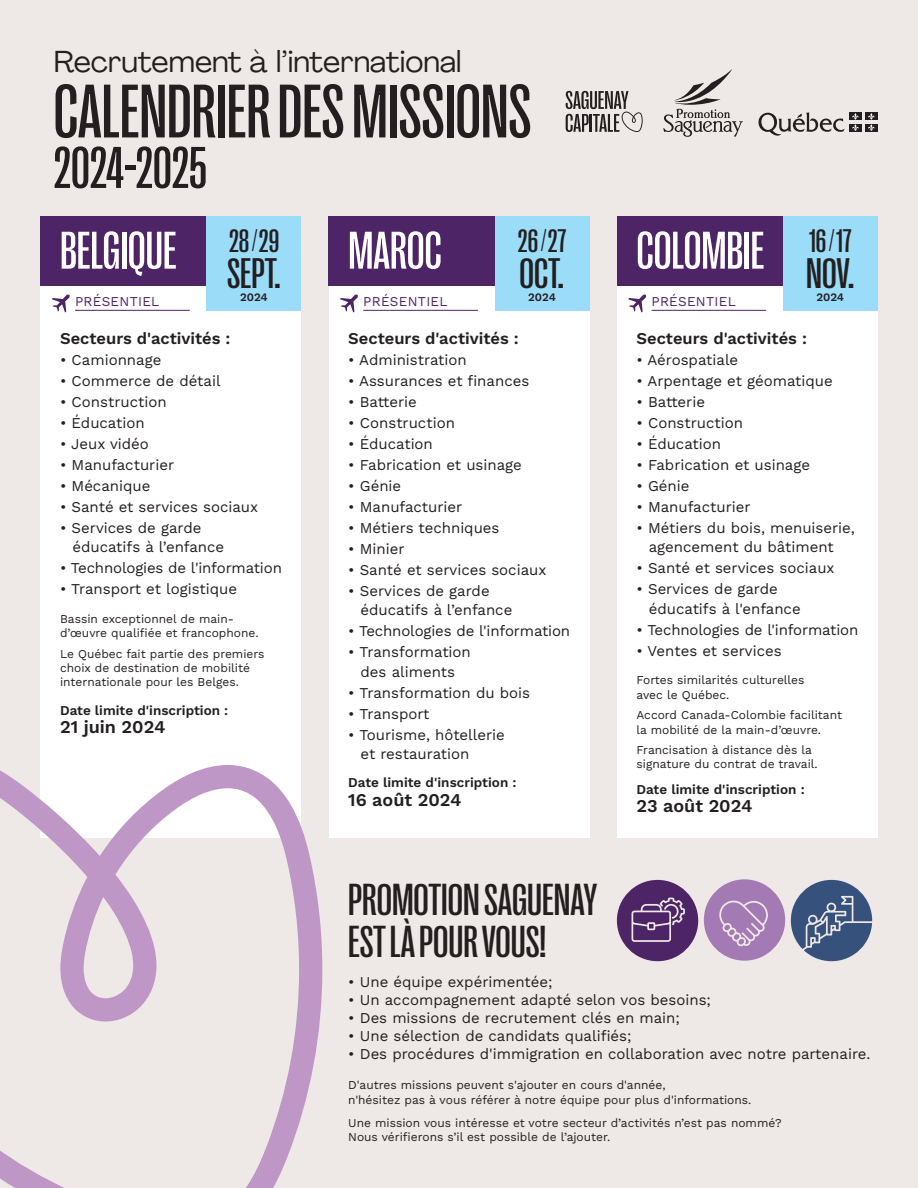
<style>
.page{position:relative;width:918px;height:1188px;background:#eee9e6}
.page>*{position:absolute;margin:0;border:0;box-sizing:border-box;transform-origin:0 0}
.t1{font:500 77.25px "PP Right Grotesk Tight";color:#231f20}
.t2{font:500 60px "PP Right Grotesk Tight";color:#231f20}
.t3{font:500 54px "PP Right Grotesk Tight";color:#fff}
.t4{font:500 46.5px/42px "PP Right Grotesk Tight";color:#231f20}
.t5{font:500 44.4px "PP Right Grotesk Tight";color:#231f20}
.t6{font:500 33.9px "PP Right Grotesk Tight";color:#231f20}
.t7{font:30px "Agrandir";color:#231f20}
.t8{font:600 18px "Work Sans";color:#231f20}
.t9{font:600 16.5px "Work Sans";color:#231f20}
.t10{font:15px/19.5px "Work Sans";color:#231f20}
.t11{font:600 13.5px "Work Sans";color:#231f20}
.t12{font:13.5px "Work Sans";letter-spacing:.02em;color:#4d2465}
.t13{font:12px/14.4px "Work Sans";color:#231f20}
.t14{font:600 11.4px "Work Sans";color:#231f20}
</style>
<div class="page">
<div style="left:40px;top:216px;width:261px;height:622px;background:#fff"></div>
<div style="left:40px;top:216px;width:167px;height:69px;background:#4d2465"></div>
<div style="left:207px;top:216px;width:94px;height:94px;background:#9bdcf8"></div>
<hr style="left:75px;top:310px;width:115px;height:1px;background:#4d2465">
<svg style="left:52px;top:294px;width:18px;height:19px"></svg>
<div style="left:329px;top:216px;width:260px;height:622px;background:#fff"></div>
<div style="left:329px;top:216px;width:166px;height:69px;background:#4d2465"></div>
<div style="left:495px;top:216px;width:94px;height:94px;background:#9bdcf8"></div>
<hr style="left:363px;top:310px;width:115px;height:1px;background:#4d2465">
<svg style="left:340px;top:294px;width:18px;height:19px"></svg>
<div style="left:617px;top:216px;width:261px;height:622px;background:#fff"></div>
<div style="left:617px;top:216px;width:166px;height:69px;background:#4d2465"></div>
<div style="left:783px;top:216px;width:95px;height:94px;background:#9bdcf8"></div>
<hr style="left:652px;top:310px;width:114px;height:1px;background:#4d2465">
<svg style="left:628px;top:294px;width:18px;height:19px"></svg>
<svg style="left:0;top:765px;width:322px;height:423px"></svg>
<div style="left:704px;top:879px;width:81px;height:82px;background:#a47ab5;border-radius:50%"></div>
<svg style="left:719px;top:901px;width:49px;height:46px"></svg>
<div style="left:791px;top:880px;width:81px;height:81px;background:#37517d;border-radius:50%"></div>
<svg style="left:802px;top:896px;width:71px;height:55px"></svg>
<div style="left:617px;top:880px;width:81px;height:81px;background:#4d2465;border-radius:50%"></div>
<svg style="left:632px;top:898px;width:53px;height:44px"></svg>
<svg style="left:566px;top:91px;width:77px;height:41px"></svg>
<svg style="left:663px;top:70px;width:80px;height:67px"></svg>
<svg style="left:759px;top:112px;width:86px;height:24px"></svg>
<div style="left:849px;top:113px;width:13px;height:7px;background:#231f20"></div>
<div style="left:865px;top:113px;width:13px;height:7px;background:#231f20"></div>
<div style="left:849px;top:124px;width:13px;height:7px;background:#231f20"></div>
<svg style="left:852px;top:113px;width:7px;height:18px"></svg>
<div style="left:865px;top:124px;width:13px;height:7px;background:#231f20"></div>
<svg style="left:868px;top:113px;width:7px;height:18px"></svg>
<h3 class="t7" style="left:54px;top:43px;width:409px">Recrutement à l’international</h3>
<h1 class="t1" style="left:54px;top:72px;width:479px">CALENDRIER DES MISSIONS</h1>
<h2 class="t2" style="left:54px;top:137px;width:155px">2024-2025</h2>
<h3 class="t3" style="left:60px;top:223px;width:118px">BELGIQUE</h3>
<p class="t12" style="left:75px;top:291px;width:86px">PRÉSENTIEL</p>
<h3 class="t6" style="left:229px;top:224px;width:52px">28 29</h3>
<h3 class="t5" style="left:227px;top:251px;width:55px">SEPT.</h3>
<p class="t14" style="left:240px;top:288px;width:29px">2024</p>
<p class="t9" style="left:60px;top:325px;width:172px">Secteurs d'activités :</p>
<p class="t10" style="left:60px;top:349px;width:103px">• Camionnage</p>
<p class="t10" style="left:60px;top:370px;width:162px">• Commerce de détail</p>
<p class="t10" style="left:60px;top:391px;width:108px">• Construction</p>
<p class="t10" style="left:60px;top:412px;width:86px">• Éducation</p>
<p class="t10" style="left:60px;top:433px;width:90px">• Jeux vidéo</p>
<p class="t10" style="left:60px;top:454px;width:116px">• Manufacturier</p>
<p class="t10" style="left:60px;top:475px;width:92px">• Mécanique</p>
<p class="t10" style="left:60px;top:496px;width:200px">• Santé et services sociaux</p>
<p class="t10" style="left:72px;top:517px;width:153px;text-indent:-12px">• Services de garde éducatifs à l’enfance</p>
<p class="t10" style="left:60px;top:558px;width:223px">• Technologies de l'information</p>
<p class="t10" style="left:60px;top:579px;width:179px">• Transport et logistique</p>
<p class="t13" style="left:60px;top:611px;width:200px">Bassin exceptionnel de main&shy;d’œuvre qualifiée et francophone.</p>
<p class="t13" style="left:60px;top:646px;width:206px">Le Québec fait partie des premiers choix de destination de mobilité internationale pour les Belges.</p>
<p class="t11" style="left:60px;top:700px;width:170px">Date limite d'inscription :</p>
<p class="t8" style="left:60px;top:714px;width:107px">21 juin 2024</p>
<h3 class="t3" style="left:348px;top:223px;width:95px">MAROC</h3>
<p class="t12" style="left:363px;top:291px;width:86px">PRÉSENTIEL</p>
<h3 class="t6" style="left:518px;top:224px;width:50px">26 27</h3>
<h3 class="t5" style="left:520px;top:251px;width:46px">OCT.</h3>
<p class="t14" style="left:528px;top:288px;width:29px">2024</p>
<p class="t9" style="left:348px;top:325px;width:172px">Secteurs d'activités :</p>
<p class="t10" style="left:348px;top:349px;width:120px">• Administration</p>
<p class="t10" style="left:348px;top:370px;width:183px">• Assurances et finances</p>
<p class="t10" style="left:348px;top:391px;width:70px">• Batterie</p>
<p class="t10" style="left:348px;top:412px;width:108px">• Construction</p>
<p class="t10" style="left:348px;top:433px;width:86px">• Éducation</p>
<p class="t10" style="left:348px;top:454px;width:175px">• Fabrication et usinage</p>
<p class="t10" style="left:348px;top:475px;width:55px">• Génie</p>
<p class="t10" style="left:348px;top:496px;width:116px">• Manufacturier</p>
<p class="t10" style="left:348px;top:517px;width:153px">• Métiers techniques</p>
<p class="t10" style="left:348px;top:538px;width:58px">• Minier</p>
<p class="t10" style="left:348px;top:559px;width:200px">• Santé et services sociaux</p>
<p class="t10" style="left:361px;top:580px;width:153px;text-indent:-12px">• Services de garde éducatifs à l’enfance</p>
<p class="t10" style="left:348px;top:621px;width:223px">• Technologies de l'information</p>
<p class="t10" style="left:348px;top:642px;width:124px;text-align:center">• Transformation des aliments</p>
<p class="t10" style="left:348px;top:682px;width:183px">• Transformation du bois</p>
<p class="t10" style="left:348px;top:703px;width:83px">• Transport</p>
<p class="t10" style="left:361px;top:724px;width:146px;text-indent:-12px">• Tourisme, hôtellerie et restauration</p>
<p class="t11" style="left:348px;top:772px;width:170px">Date limite d'inscription :</p>
<p class="t8" style="left:348px;top:786px;width:115px">16 août 2024</p>
<h3 class="t3" style="left:636px;top:223px;width:129px">COLOMBIE</h3>
<p class="t12" style="left:652px;top:291px;width:86px">PRÉSENTIEL</p>
<h3 class="t6" style="left:809px;top:224px;width:44px">16 17</h3>
<h3 class="t5" style="left:806px;top:251px;width:50px">NOV.</h3>
<p class="t14" style="left:816px;top:288px;width:29px">2024</p>
<p class="t9" style="left:636px;top:325px;width:172px">Secteurs d'activités :</p>
<p class="t10" style="left:636px;top:349px;width:103px">• Aérospatiale</p>
<p class="t10" style="left:636px;top:370px;width:198px">• Arpentage et géomatique</p>
<p class="t10" style="left:636px;top:391px;width:70px">• Batterie</p>
<p class="t10" style="left:636px;top:412px;width:108px">• Construction</p>
<p class="t10" style="left:636px;top:433px;width:86px">• Éducation</p>
<p class="t10" style="left:636px;top:454px;width:175px">• Fabrication et usinage</p>
<p class="t10" style="left:636px;top:475px;width:55px">• Génie</p>
<p class="t10" style="left:636px;top:496px;width:116px">• Manufacturier</p>
<p class="t10" style="left:636px;top:517px;width:220px;text-align:center">• Métiers du bois, menuiserie, agencement du bâtiment</p>
<p class="t10" style="left:636px;top:558px;width:200px">• Santé et services sociaux</p>
<p class="t10" style="left:649px;top:579px;width:153px;text-indent:-12px">• Services de garde éducatifs à l'enfance</p>
<p class="t10" style="left:636px;top:619px;width:223px">• Technologies de l'information</p>
<p class="t10" style="left:636px;top:640px;width:147px">• Ventes et services</p>
<p class="t13" style="left:636px;top:673px;width:170px">Fortes similarités culturelles avec le Québec.</p>
<p class="t13" style="left:636px;top:707px;width:207px">Accord Canada-Colombie facilitant la mobilité de la main-d’œuvre.</p>
<p class="t13" style="left:636px;top:742px;width:183px">Francisation à distance dès la signature du contrat de travail.</p>
<p class="t11" style="left:636px;top:779px;width:170px">Date limite d'inscription :</p>
<p class="t8" style="left:636px;top:792px;width:117px">23 août 2024</p>
<h3 class="t4" style="left:348px;top:879px;width:251px">PROMOTION SAGUENAY<br>EST LÀ POUR VOUS!</h3>
<p class="t10" style="left:348px;top:972px;width:206px">• Une équipe expérimentée;</p>
<p class="t10" style="left:348px;top:990px;width:364px">• Un accompagnement adapté selon vos besoins;</p>
<p class="t10" style="left:348px;top:1008px;width:333px">• Des missions de recrutement clés en main;</p>
<p class="t10" style="left:348px;top:1026px;width:285px">• Une sélection de candidats qualifiés;</p>
<p class="t10" style="left:348px;top:1044px;width:524px">• Des procédures d'immigration en collaboration avec notre partenaire.</p>
<p class="t13" style="left:348px;top:1078px;width:405px">D'autres missions peuvent s'ajouter en cours d'année,<br>n'hésitez pas à vous référer à notre équipe pour plus d'informations.</p>
<p class="t13" style="left:348px;top:1115px;width:435px">Une mission vous intéresse et votre secteur d’activités n’est pas nommé?<br>Nous vérifierons s’il est possible de l’ajouter.</p>
</div>
